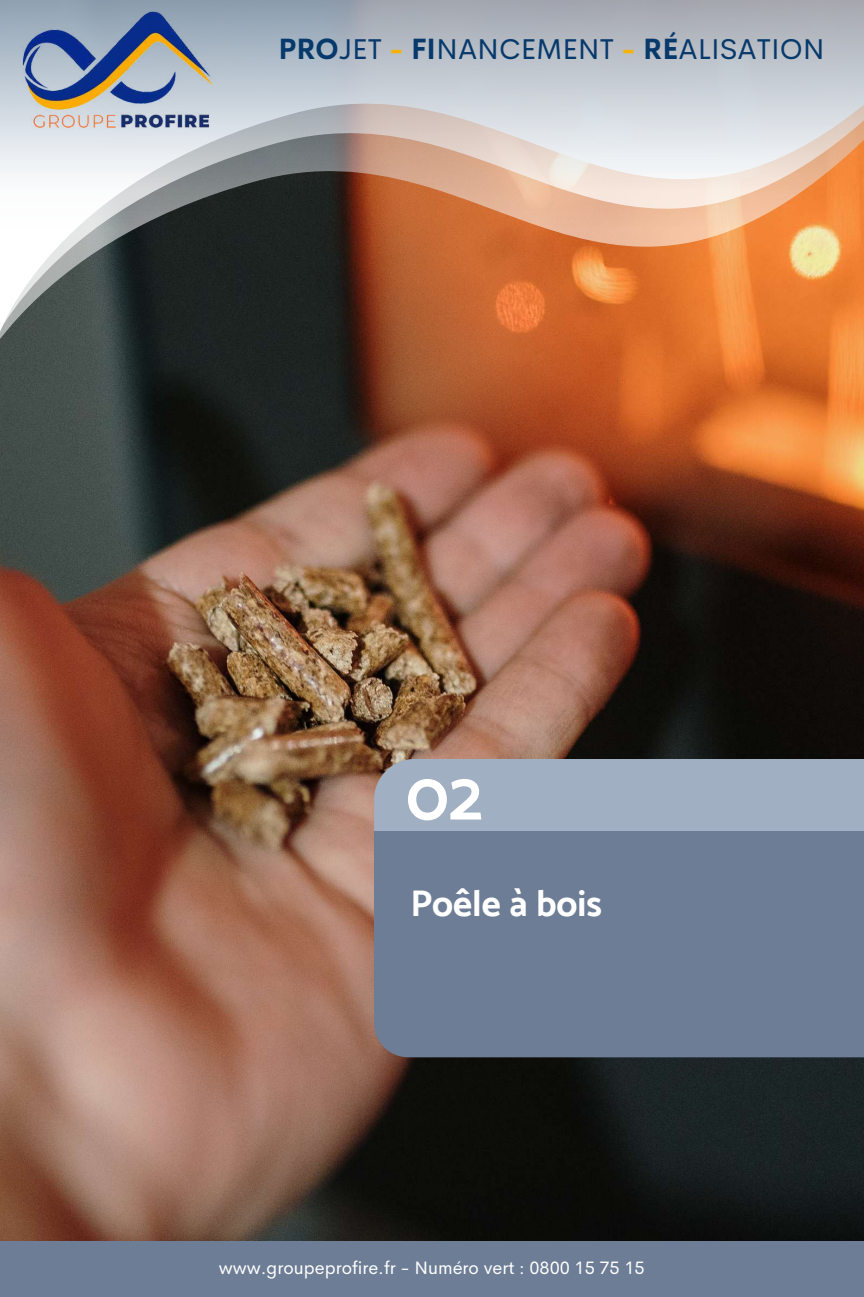
<style>
.page{position:relative;width:864px;height:1297px;background:#fff}
.page>*{position:absolute;margin:0;border:0;box-sizing:border-box;transform-origin:0 0}
.t1{font:700 70px "Catamaran";color:#fff}
.t2{font:700 37px "Catamaran";color:#fff}
.t3{font:28.7px "Cerebri Sans";color:#07396b}
.t4{font:18px "Cerebri Sans";color:#fff}
.s1{font-weight:700}
.s2{font-weight:700;color:#f6b109}
</style>
<div class="page">
<img style="left:0;top:399px;width:864px;height:841px">
<svg style="left:0;top:361px;width:864px;height:38px;background:#814b2b"></svg>
<svg style="left:0;top:0;width:864px;height:361px;background:#ae917f"></svg>
<img style="left:0;top:0;width:236px;height:185px">
<div style="left:374px;top:758px;width:490px;height:73px;background:#a1afc2"></div>
<div style="left:374px;top:831px;width:490px;height:191px;background:#6d7d95"></div>
<div style="left:374px;top:1022px;width:490px;height:35px;background:#6d7d95"></div>
<div style="left:0;top:1240px;width:864px;height:56px;background:#6d7d95"></div>
<h3 class="t3" style="left:278px;top:31px;width:548px"><span class="s1">PRO</span>JET <span class="s2">-</span> <span class="s1">FI</span>NANCEMENT <span class="s2">-</span> <span class="s1">RÉ</span>ALISATION</h3>
<h1 class="t1" style="left:406px;top:754px;width:78px">02</h1>
<h2 class="t2" style="left:410px;top:881px;width:193px">Poêle à bois</h2>
<p class="t4" style="left:219px;top:1255px;width:427px">www.groupeprofire.fr - Numéro vert : 0800 15 75 15</p>
</div>
